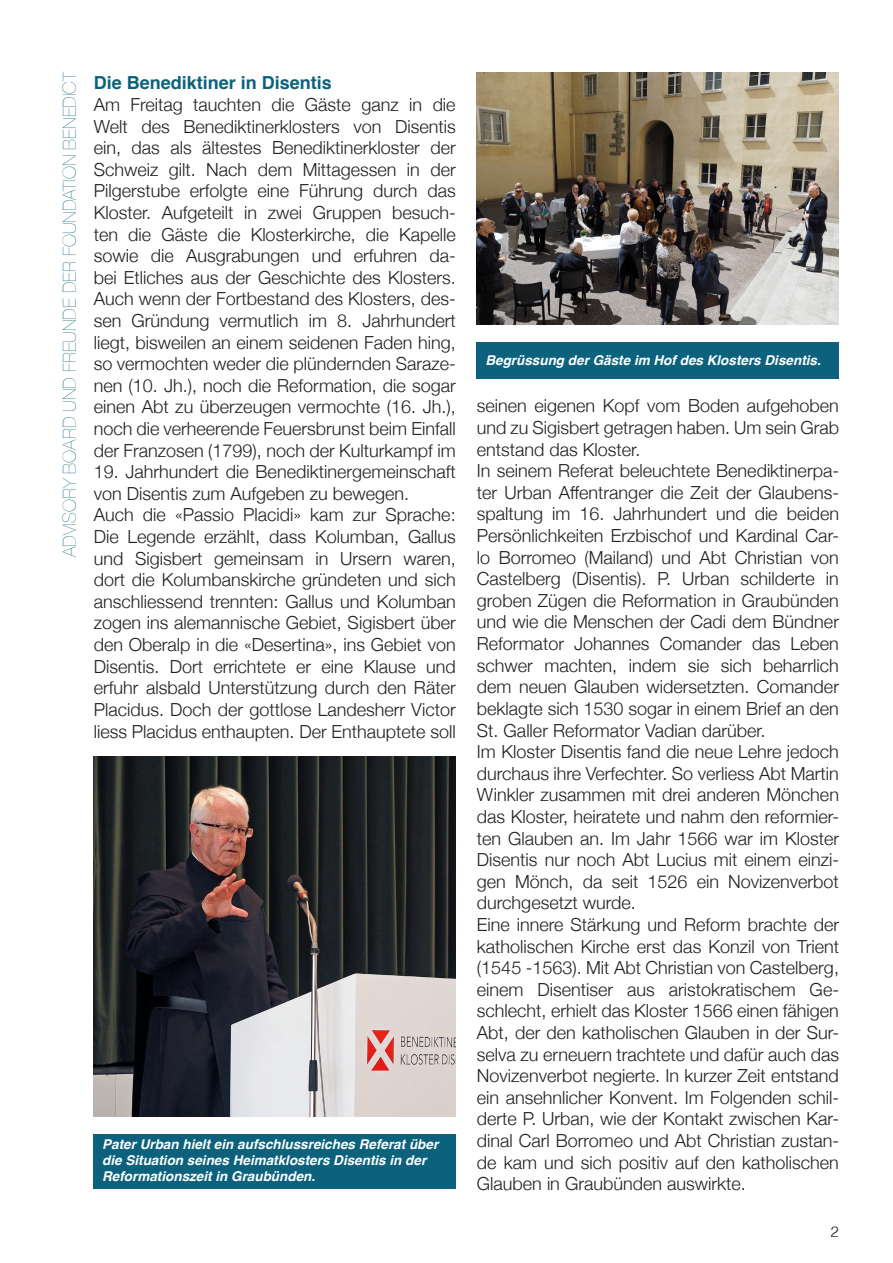
<style>
.page{position:relative;width:893px;height:1263px;background:#fff}
.page>*{position:absolute;margin:0;border:0;box-sizing:border-box;transform-origin:0 0}
.t1{font:300 18px/21.6px "Helvetica Neue";color:#231f20;text-align:justify}
.Bildnachweis{font:200 18px "Helvetica Neue";color:#0c617c}
.t2{font:700 18px "Helvetica";color:#0c617c}
.t3{font:300 15px "Helvetica";color:#231f20}
.t4{font:italic 700 13.5px/16.2px "Helvetica";color:#fff}
</style>
<div class="page">
<img style="left:477px;top:72px;width:362px;height:252px">
<div style="left:477px;top:342px;width:362px;height:36px;background:#0c617c"></div>
<div style="left:94px;top:1134px;width:362px;height:54px;background:#0c617c"></div>
<img style="left:94px;top:756px;width:362px;height:360px">
<p class="Bildnachweis" style="left:55px;top:557px;width:487px;rotate:-90deg">ADVISORY BOARD UND FREUNDE DER FOUNDATION BENEDICT</p>
<p class="t2" style="left:94px;top:69px;width:240px">Die Benediktiner in Disentis</p>
<p class="t1" style="left:94px;top:93px;width:364px">Am Freitag tauchten die Gäste ganz in die Welt des Benediktinerklosters von Disentis ein, das als ältestes Benediktinerkloster der Schweiz gilt. Nach dem Mittagessen in der Pilgerstube erfolgte eine Führung durch das Kloster. Aufgeteilt in zwei Gruppen besuch&shy;ten die Gäste die Klosterkirche, die Kapelle sowie die Ausgrabungen und erfuhren da&shy;bei Etliches aus der Geschichte des Klosters.</p>
<p class="t1" style="left:94px;top:287px;width:364px">Auch wenn der Fortbestand des Klosters, des&shy;sen Gründung vermutlich im 8. Jahrhundert liegt, bisweilen an einem seidenen Faden hing, so vermochten weder die plündernden Saraze&shy;nen (10. Jh.), noch die Reformation, die sogar einen Abt zu überzeugen vermochte (16. Jh.), noch die verheerende Feuersbrunst beim Einfall der Franzosen (1799), noch der Kulturkampf im</p>
<p class="t1" style="left:94px;top:460px;width:363px">19. Jahrhundert die Benediktinergemeinschaft von Disentis zum Aufgeben zu bewegen.</p>
<p class="t1" style="left:94px;top:503px;width:364px">Auch die «Passio Placidi» kam zur Sprache:<br>Die Legende erzählt, dass Kolumban, Gallus und Sigisbert gemeinsam in Ursern waren, dort die Kolumbanskirche gründeten und sich anschliessend trennten: Gallus und Kolumban zogen ins alemannische Gebiet, Sigisbert über den Oberalp in die «Desertina», ins Gebiet von Disentis. Dort errichtete er eine Klause und erfuhr alsbald Unterstützung durch den Räter Placidus. Doch der gottlose Landesherr Victor liess Placidus enthaupten. Der Enthauptete soll</p>
<p class="t4" style="left:102px;top:1136px;width:338px">Pater Urban hielt ein aufschlussreiches Referat über die Situation seines Heimatklosters Disentis in der<br>Reformationszeit in Graubünden.</p>
<p class="t4" style="left:485px;top:353px;width:337px">Begrüssung der Gäste im Hof des Klosters Disentis.</p>
<p class="t1" style="left:477px;top:394px;width:364px">seinen eigenen Kopf vom Boden aufgehoben und zu Sigisbert getragen haben. Um sein Grab entstand das Kloster.</p>
<p class="t1" style="left:477px;top:459px;width:364px">In seinem Referat beleuchtete Benediktinerpa&shy;ter Urban Affentranger die Zeit der Glaubens&shy;spaltung im 16. Jahrhundert und die beiden Persönlichkeiten Erzbischof und Kardinal Car&shy;lo Borromeo (Mailand) und Abt Christian von Castelberg (Disentis). P. Urban schilderte in groben Zügen die Reformation in Graubünden und wie die Menschen der Cadi dem Bündner Reformator Johannes Comander das Leben schwer machten, indem sie sich beharrlich dem neuen Glauben widersetzten. Comander beklagte sich 1530 sogar in einem Brief an den St. Galler Reformator Vadian darüber.</p>
<p class="t1" style="left:477px;top:740px;width:364px">Im Kloster Disentis fand die neue Lehre jedoch durchaus ihre Verfechter. So verliess Abt Martin Winkler zusammen mit drei anderen Mönchen das Kloster, heiratete und nahm den reformier&shy;ten Glauben an. Im Jahr 1566 war im Kloster Disentis nur noch Abt Lucius mit einem einzi&shy;gen Mönch, da seit 1526 ein Novizenverbot durchgesetzt wurde.</p>
<p class="t1" style="left:477px;top:913px;width:364px">Eine innere Stärkung und Reform brachte der katholischen Kirche erst das Konzil von Trient (1545 -1563). Mit Abt Christian von Castelberg, einem Disentiser aus aristokratischem Ge&shy;schlecht, erhielt das Kloster 1566 einen fähigen Abt, der den katholischen Glauben in der Sur&shy;selva zu erneuern trachtete und dafür auch das Novizenverbot negierte. In kurzer Zeit entstand ein ansehnlicher Konvent. Im Folgenden schil&shy;derte P. Urban, wie der Kontakt zwischen Kar&shy;dinal Carl Borromeo und Abt Christian zustan&shy;de kam und sich positiv auf den katholischen Glauben in Graubünden auswirkte.</p>
<p class="t3" style="left:831px;top:1219px;width:10px">2</p>
</div>
